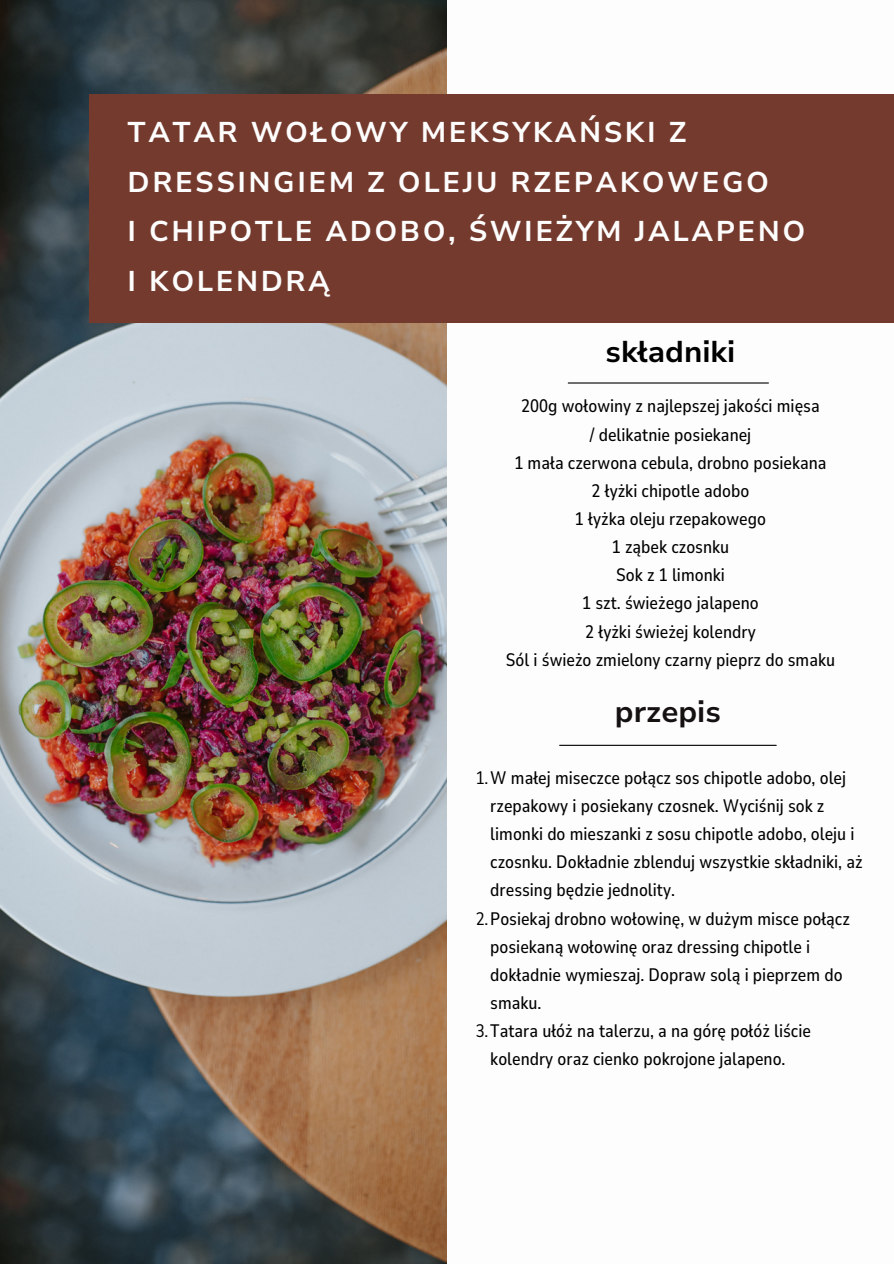
<style>
.page{position:relative;width:894px;height:1264px;background:#fff}
.page>*{position:absolute;margin:0;border:0;box-sizing:border-box;transform-origin:0 0}
.t1{font:700 30px "Nunito Sans 10 pt";color:#000}
.t2{font:700 30px "Nunito Sans 10 pt";color:#161111}
.t3{font:700 28.5px/49.5px "Nunito Sans 10 pt";letter-spacing:.085em;color:#fdfdfd}
.t4{font:500 18px/28.2px "Nunito Sans 10 pt Condensed";color:#000;text-align:center}
.s1{font-weight:400}
</style>
<div class="page">
<img style="left:0;top:0;width:447px;height:1263px">
<div style="left:89px;top:94px;width:804px;height:229px;background:#753a2e"></div>
<hr style="left:559px;top:744px;width:217px;height:2px;background:#000">
<hr style="left:568px;top:382px;width:200px;height:1px;background:#000">
<h2 class="t3" style="left:128px;top:108px;width:679px">TATAR WOŁOWY MEKSYKAŃSKI Z<br>DRESSINGIEM Z OLEJU RZEPAKOWEGO<br>I CHIPOTLE ADOBO, ŚWIEŻYM JALAPENO<br>I KOLENDRĄ</h2>
<h1 class="t1" style="left:605px;top:332px;width:131px">składniki</h1>
<p class="t4" style="left:505px;top:392px;width:330px">200g wołowiny z najlepszej jakości mięsa<br>/ delikatnie posiekanej<br>1 mała czerwona cebula, drobno posiekana<br>2 łyżki chipotle adobo<br>1 łyżka oleju rzepakowego<br>1 ząbek czosnku<br>Sok z 1 limonki<br>1 szt. świeżego jalapeno<br>2 łyżki świeżej kolendry<br>Sól i świeżo zmielony czarny pieprz do smaku</p>
<h1 class="t2" style="left:614px;top:691px;width:107px">przepis</h1>
<p class="t4" style="left:475px;top:764px;width:372px"><span class="s1">1.</span>W małej miseczce połącz sos chipotle adobo, olej</p>
<p class="t4" style="left:490px;top:792px;width:335px">rzepakowy i posiekany czosnek. Wyciśnij sok z</p>
<p class="t4" style="left:490px;top:820px;width:365px">limonki do mieszanki z sosu chipotle adobo, oleju i</p>
<p class="t4" style="left:490px;top:848px;width:373px">czosnku. Dokładnie zblenduj wszystkie składniki, aż</p>
<p class="t4" style="left:490px;top:876px;width:186px">dressing będzie jednolity.</p>
<p class="t4" style="left:475px;top:904px;width:375px"><span class="s1">2.</span>Posiekaj drobno wołowinę, w dużym misce połącz</p>
<p class="t4" style="left:490px;top:932px;width:321px">posiekaną wołowinę oraz dressing chipotle i</p>
<p class="t4" style="left:490px;top:960px;width:354px">dokładnie wymieszaj. Dopraw solą i pieprzem do</p>
<p class="t4" style="left:490px;top:989px;width:53px">smaku.</p>
<p class="t4" style="left:475px;top:1017px;width:336px"><span class="s1">3.</span>Tatara ułóż na talerzu, a na górę połóż liście</p>
<p class="t4" style="left:490px;top:1045px;width:296px">kolendry oraz cienko pokrojone jalapeno.</p>
</div>
